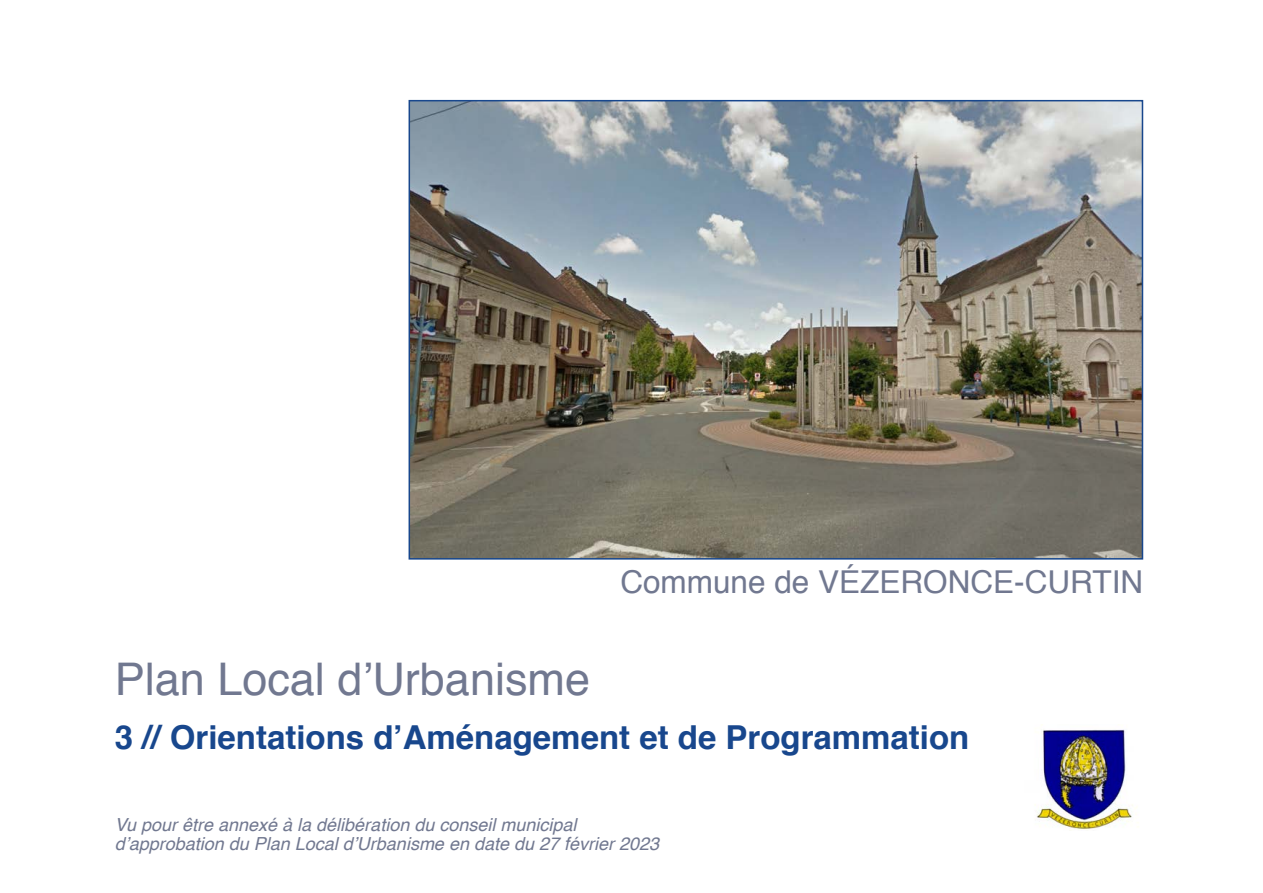
<style>
.page{position:relative;width:1263px;height:893px;background:#fff}
.page>*{position:absolute;margin:0;border:0;box-sizing:border-box;transform-origin:0 0}
.t1{font:45px "Helvetica";color:#717890}
.t2{font:700 33px "Helvetica";color:#18478d}
.t3{font:31.5px "Helvetica";color:#717890}
.t4{font:italic 18px/19.5px "Helvetica";color:#717890}
</style>
<div class="page">
<img style="left:1035px;top:729px;width:102px;height:101px">
<img style="left:412px;top:103px;width:728px;height:454px">
<div style="left:409px;top:100px;width:734px;height:460px;border:2px solid #18478d"></div>
<h3 class="t3" style="left:620px;top:558px;width:524px">Commune de VÉZERONCE-CURTIN</h3>
<h1 class="t1" style="left:115px;top:645px;width:477px">Plan Local d’Urbanisme</h1>
<h2 class="t2" style="left:115px;top:711px;width:856px">3 // Orientations d’Aménagement et de Programmation</h2>
<p class="t4" style="left:115px;top:815px;width:546px">Vu pour être annexé à la délibération du conseil municipal d’approbation du Plan Local d’Urbanisme en date du 27 février 2023</p>
</div>
